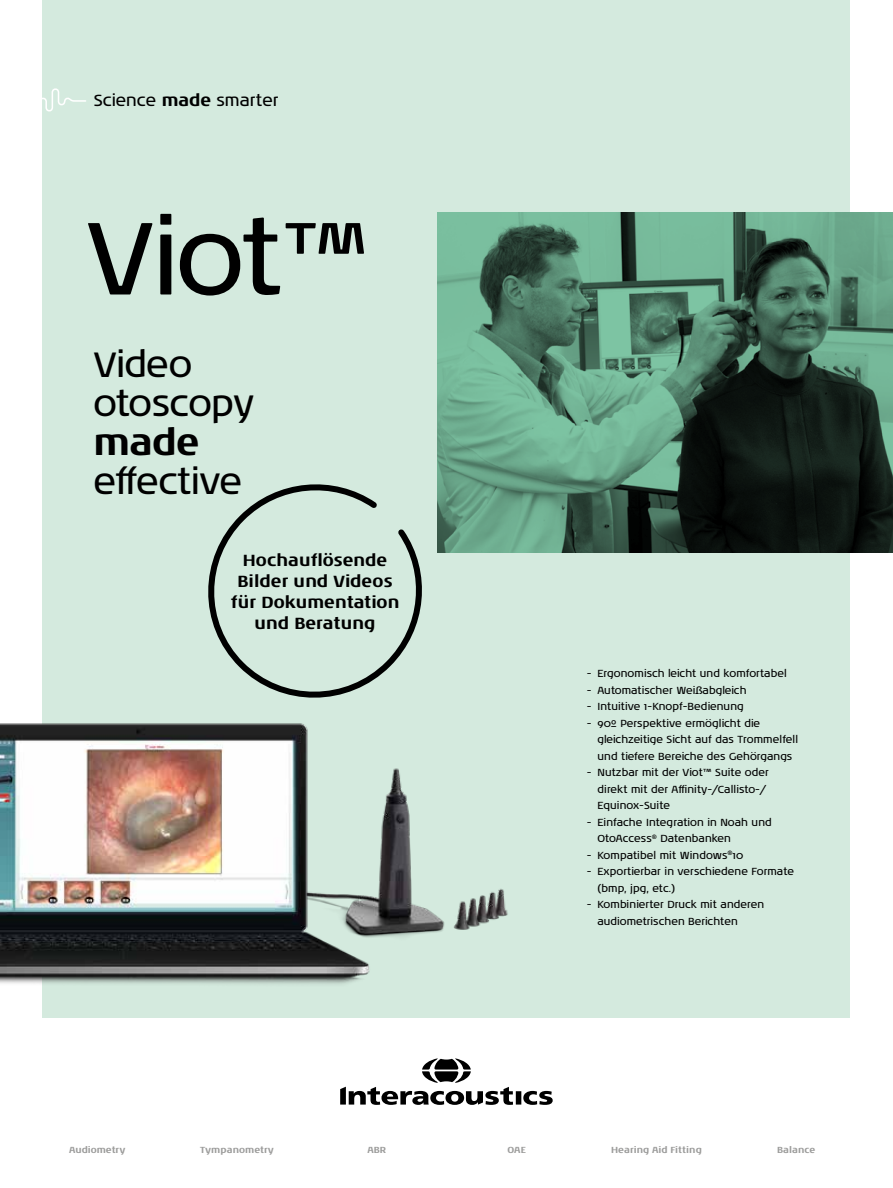
<style>
.page{position:relative;width:893px;height:1188px;background:#fff}
.page>*{position:absolute;margin:0;border:0;box-sizing:border-box;transform-origin:0 0}
.t1{font:105px "Noa LT Pro";color:#000}
.t2{font:36px/39px "Noa LT Pro";letter-spacing:-.02em;color:#000}
.t3{font:700 36px "Noa LT Pro";color:#000}
.t4{font:700 16.5px/21px "Noa LT Pro";color:#000;text-align:center}
.t5{font:16.5px "Noa LT Pro";color:#000}
.t6{font:10.5px/16.5px "Noa LT Pro";color:#000}
.t7{font:700 9px "Noa LT Pro";color:#9d9d9c}
.s1{font-weight:700}
</style>
<div class="page">
<div style="left:43px;top:0;width:807px;height:1018px;background:#d4eade"></div>
<svg style="left:340px;top:1058px;width:213px;height:47px"></svg>
<svg style="left:42px;top:88px;width:44px;height:24px"></svg>
<svg style="left:208px;top:484px;width:214px;height:205px"></svg>
<img style="left:438px;top:213px;width:455px;height:340px">
<img style="left:271px;top:674px;width:237px;height:263px">
<img style="left:0;top:718px;width:380px;height:291px">
<h3 class="t5" style="left:94px;top:89px;width:186px">Science <span class="s1">made</span> smarter</h3>
<h1 class="t1" style="left:86px;top:185px;width:285px">Viot™</h1>
<h2 class="t2" style="left:94px;top:344px;width:162px">Video otoscopy</h2>
<h2 class="t3" style="left:94px;top:415px;width:108px">made</h2>
<h2 class="t2" style="left:94px;top:461px;width:150px">effective</h2>
<h3 class="t4" style="left:231px;top:549px;width:170px">Hochauflösende<br>Bilder und Videos für Dokumentation und Beratung</h3>
<p class="t6" style="left:587px;top:665px;width:202px">- Ergonomisch leicht und komfortabel</p>
<p class="t6" style="left:587px;top:682px;width:161px">- Automatischer Weißabgleich</p>
<p class="t6" style="left:587px;top:698px;width:158px">- Intuitive 1-Knopf-Bedienung</p>
<p class="t6" style="left:597px;top:715px;width:202px;text-indent:-11px">- 90º Perspektive ermöglicht die gleichzeitige Sicht auf das Trommelfell und tiefere Bereiche des Gehörgangs</p>
<p class="t6" style="left:597px;top:764px;width:173px;text-indent:-11px">- Nutzbar mit der Viot™ Suite oder direkt mit der Affinity-/Callisto-/<br>Equinox-Suite</p>
<p class="t6" style="left:597px;top:813px;width:176px;text-indent:-11px">- Einfache Integration in Noah und<br>OtoAccess<sup>®</sup> Datenbanken</p>
<p class="t6" style="left:587px;top:847px;width:158px">- Kompatibel mit Windows<sup>®</sup>10</p>
<p class="t6" style="left:597px;top:863px;width:198px;text-indent:-11px">- Exportierbar in verschiedene Formate (bmp, jpg, etc.)</p>
<p class="t6" style="left:597px;top:896px;width:168px;text-indent:-11px">- Kombinierter Druck mit anderen audiometrischen Berichten</p>
<p class="t7" style="left:69px;top:1142px;width:58px">Audiometry</p>
<p class="t7" style="left:200px;top:1142px;width:75px">Tympanometry</p>
<p class="t7" style="left:367px;top:1142px;width:20px">ABR</p>
<p class="t7" style="left:507px;top:1142px;width:20px">OAE</p>
<p class="t7" style="left:611px;top:1142px;width:92px">Hearing Aid Fitting</p>
<p class="t7" style="left:777px;top:1142px;width:40px">Balance</p>
</div>
